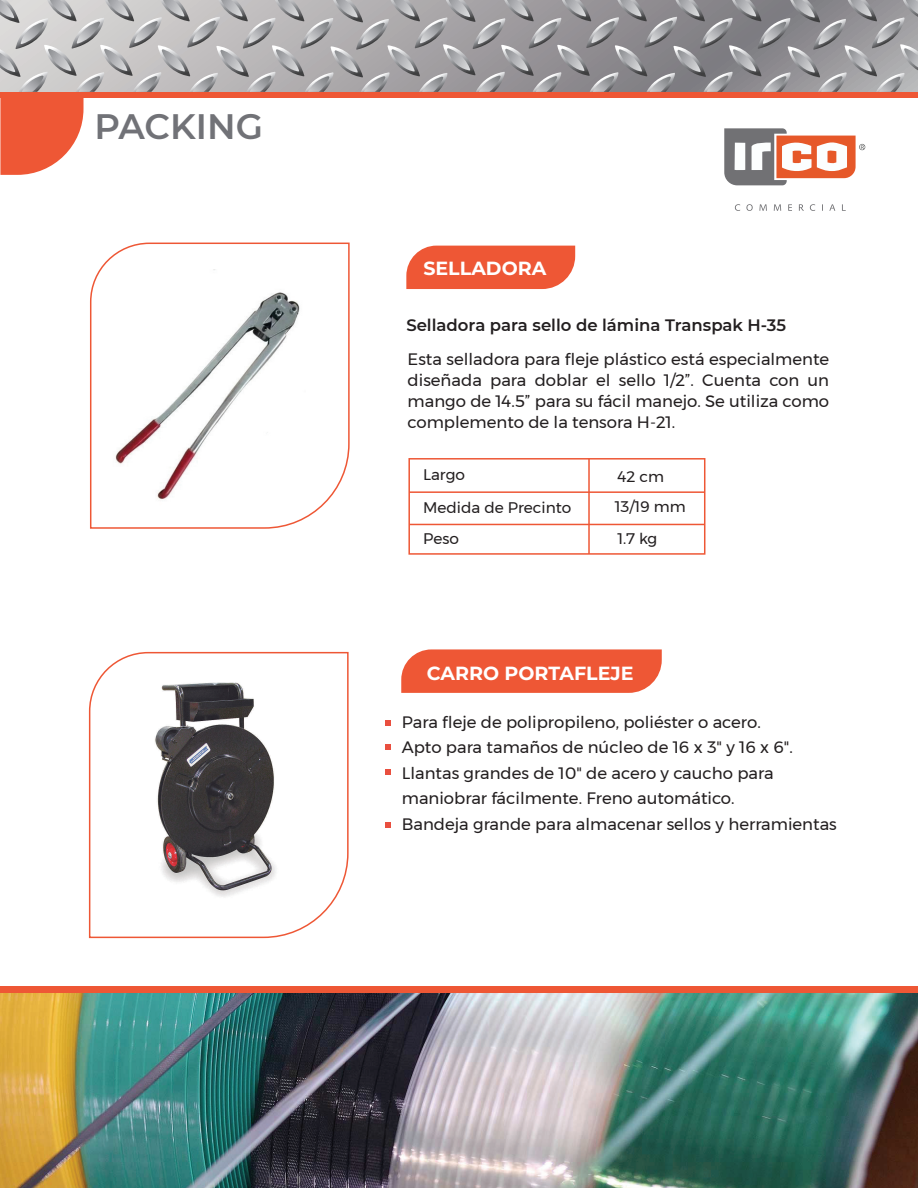
<style>
.page{position:relative;width:918px;height:1188px;background:#fff}
.page>*{position:absolute;margin:0;border:0;box-sizing:border-box;transform-origin:0 0}
.t1{font:600 35.25px "Montserrat";color:#717277}
.t2{font:700 19.05px "Montserrat";color:#fff}
.t3{font:16.5px/25.5px "Montserrat";color:#231f20}
.t4{font:600 16.5px "Montserrat";color:#231f20}
.t5{font:15.3px/33px "Montserrat";color:#231f20}
</style>
<div class="page">
<svg style="left:90px;top:242px;width:260px;height:287px"></svg>
<svg style="left:88px;top:651px;width:261px;height:288px"></svg>
<svg style="left:385px;top:720px;width:5px;height:5px"></svg>
<svg style="left:385px;top:745px;width:5px;height:5px"></svg>
<svg style="left:385px;top:770px;width:5px;height:5px"></svg>
<svg style="left:385px;top:822px;width:5px;height:5px"></svg>
<svg style="left:401px;top:649px;width:261px;height:44px"></svg>
<div style="left:406px;top:246px;width:169px;height:43px;background:#ee5735"></div>
<svg style="left:735px;top:204px;width:111px;height:7px"></svg>
<svg style="left:0;top:0;width:918px;height:185px"></svg>
<div style="left:1px;top:92px;width:917px;height:6px;background:#ee5735"></div>
<div style="left:408px;top:458px;width:297px;height:97px;border:2px solid #ee5735"></div>
<hr style="left:588px;top:459px;width:2px;height:95px;background:#ee5735">
<hr style="left:409px;top:491px;width:296px;height:2px;background:#ee5735">
<hr style="left:409px;top:524px;width:296px;height:1px;background:#ee5735">
<img style="left:0;top:993px;width:918px;height:195px">
<div style="left:0;top:986px;width:918px;height:7px;background:#ee5735"></div>
<h1 class="t1" style="left:94px;top:101px;width:170px">PACKING</h1>
<p class="t2" style="left:423px;top:255px;width:125px">SELLADORA</p>
<p class="t4" style="left:406px;top:314px;width:381px">Selladora para sello de lámina Transpak H-35</p>
<p class="t3" style="left:408px;top:349px;width:423px;line-height:21px;text-align:justify">Esta selladora para fleje plástico está especialmente diseñada para doblar el sello 1/2”. Cuenta con un mango de 14.5” para su fácil manejo. Se utiliza como complemento de la tensora H-21.</p>
<p class="t5" style="left:423px;top:458px;width:150px">Largo<br>Medida de Precinto</p>
<p class="t5" style="left:423px;top:522px;width:37px">Peso</p>
<p class="t5" style="left:615px;top:461px;width:72px;line-height:30.3px">42 cm<br>13/19 mm</p>
<p class="t5" style="left:618px;top:522px;width:41px">1.7 kg</p>
<p class="t2" style="left:427px;top:659px;width:208px">CARRO PORTAFLEJE</p>
<p class="t3" style="left:402px;top:709px;width:437px">Para fleje de polipropileno, poliéster o acero.<br>Apto para tamaños de núcleo de 16 x 3" y 16 x 6".<br>Llantas grandes de 10" de acero y caucho para maniobrar fácilmente. Freno automático.<br>Bandeja grande para almacenar sellos y herramientas</p>
</div>
